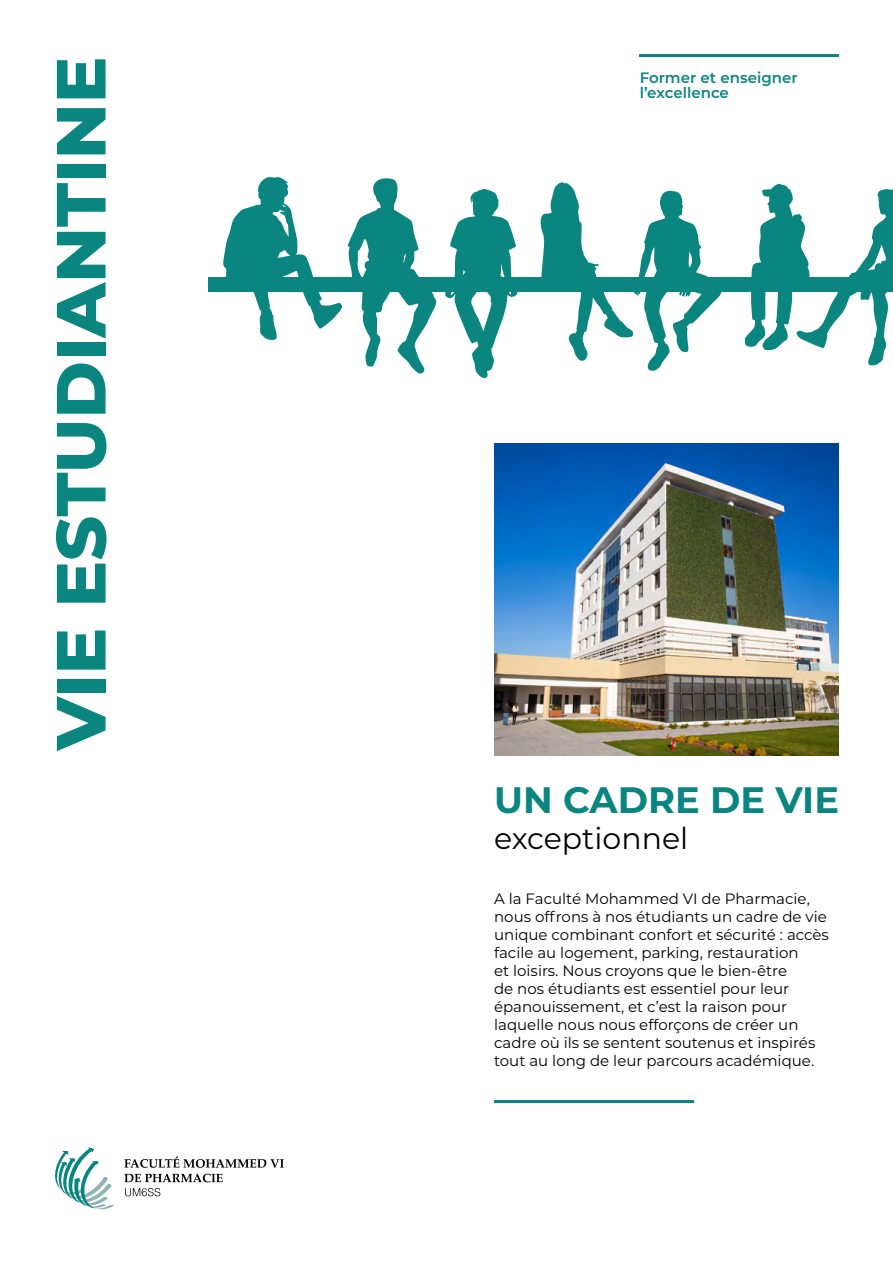
<style>
.page{position:relative;width:893px;height:1263px;background:#fff}
.page>*{position:absolute;margin:0;border:0;box-sizing:border-box;transform-origin:0 0}
.t1{font:800 69.45px "Montserrat";color:#0b857f}
.t2{font:700 36.75px "Montserrat";color:#0b857f}
.t3{font:30px "Montserrat";color:#000}
.t4{font:15px/18px "Montserrat";color:#000}
.t5{font:600 15px/15px "Montserrat";color:#0b857f}
</style>
<div class="page">
<div style="left:208px;top:277px;width:685px;height:15px;background:#0b857f"></div>
<svg style="left:745px;top:183px;width:148px;height:183px"></svg>
<svg style="left:540px;top:182px;width:182px;height:189px"></svg>
<svg style="left:445px;top:189px;width:73px;height:189px"></svg>
<svg style="left:223px;top:177px;width:214px;height:197px"></svg>
<hr style="left:640px;top:54px;width:199px;height:3px;background:#0b857f">
<img style="left:494px;top:444px;width:345px;height:312px">
<hr style="left:494px;top:1100px;width:199px;height:3px;background:#0b857f">
<svg style="left:55px;top:1147px;width:59px;height:62px"></svg>
<svg style="left:124px;top:1156px;width:160px;height:12px"></svg>
<svg style="left:124px;top:1174px;width:99px;height:8px"></svg>
<svg style="left:125px;top:1188px;width:35px;height:8px"></svg>
<h1 class="t1" style="left:30px;top:750px;width:695px;rotate:-90deg">VIE ESTUDIANTINE</h1>
<p class="t5" style="left:640px;top:69px;width:160px">Former et enseigner l’excellence</p>
<h2 class="t2" style="left:494px;top:773px;width:346px">UN CADRE DE VIE</h2>
<h3 class="t3" style="left:494px;top:818px;width:196px">exceptionnel</h3>
<p class="t4" style="left:494px;top:889px;width:336px">A la Faculté Mohammed VI de Pharmacie, nous offrons à nos étudiants un cadre de vie unique combinant confort et sécurité : accès facile au logement, parking, restauration<br>et loisirs. Nous croyons que le bien-être<br>de nos étudiants est essentiel pour leur épanouissement, et c’est la raison pour laquelle nous nous efforçons de créer un cadre où ils se sentent soutenus et inspirés tout au long de leur parcours académique.</p>
</div>
